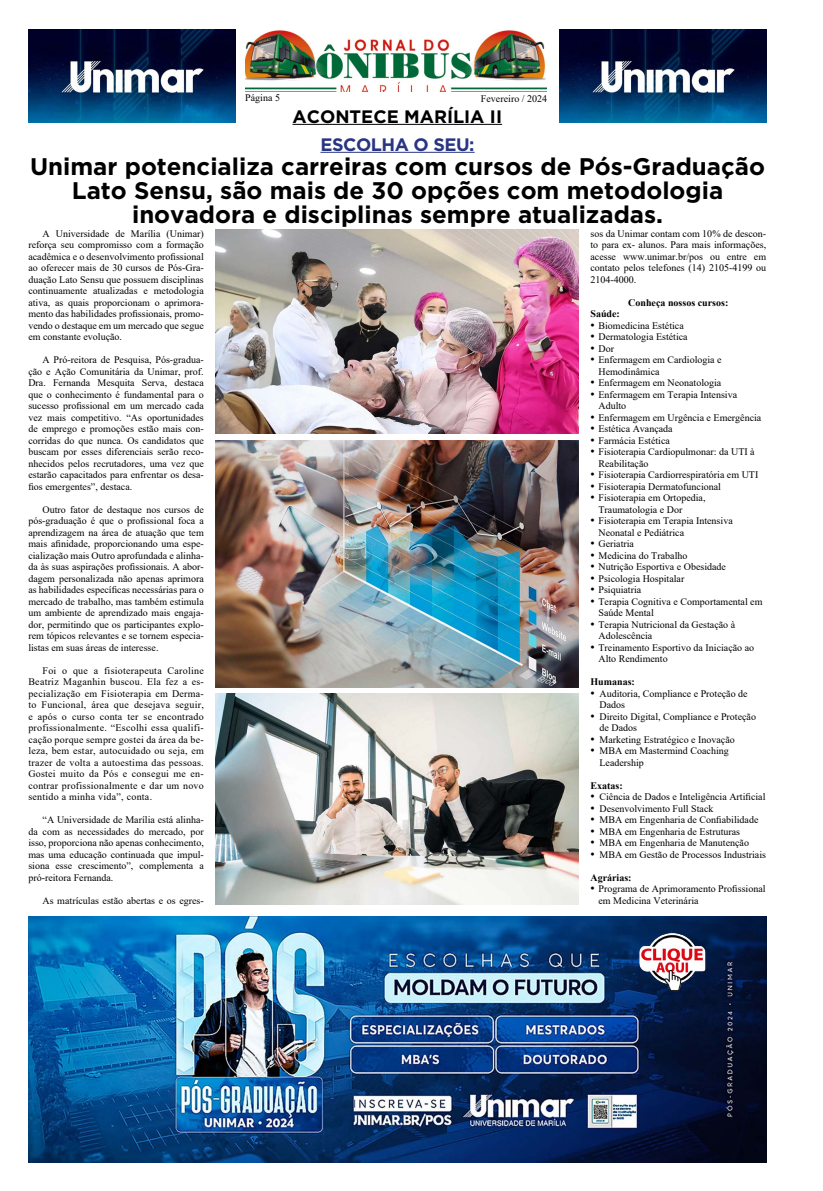
<style>
.page{position:relative;width:823px;height:1191px;background:#fff}
.page>*{position:absolute;margin:0;border:0;box-sizing:border-box;transform-origin:0 0}
.t1{font:700 24px/24px "Gotham";color:#000;text-align:center}
.t2{font:700 18px "Gotham";color:#000}
.t3{font:700 18px "Gotham";letter-spacing:-.025em;color:#283583}
.t4{font:10px/11.5px "Times New Roman";color:#000}
.t5{font:700 10px "Times New Roman";color:#000}
.s1{font-size:12px}
</style>
<div class="page">
<img style="left:28px;top:916px;width:737px;height:246px">
<img style="left:245px;top:30px;width:301px;height:61px">
<hr style="left:292px;top:124px;width:210px;height:1px;background:#000">
<img style="left:638px;top:932px;width:67px;height:63px">
<img style="left:28px;top:29px;width:207px;height:94px">
<img style="left:559px;top:29px;width:206px;height:94px">
<hr style="left:320px;top:152px;width:154px;height:1px;background:#283583">
<img style="left:216px;top:230px;width:362px;height:203px">
<img style="left:216px;top:440px;width:362px;height:247px">
<img style="left:216px;top:694px;width:362px;height:210px">
<p class="t4" style="left:245px;top:92px;width:36px">Página 5</p>
<p class="t4" style="left:480px;top:92px;width:68px">Fevereiro / 2024</p>
<h2 class="t2" style="left:292px;top:104px;width:211px">ACONTECE MARÍLIA II</h2>
<h2 class="t3" style="left:320px;top:132px;width:155px">ESCOLHA O SEU:</h2>
<h1 class="t1" style="left:30px;top:154px;width:736px">Unimar potencializa carreiras com cursos de Pós-Graduação<br>Lato Sensu, são mais de 30 opções com metodologia inovadora e disciplinas sempre atualizadas.</h1>
<p class="t4" style="left:590px;top:227px;width:177px;text-align:justify">sos da Unimar contam com 10% de descon&shy;to para ex- alunos. Para mais informações, acesse www.unimar.br/pos ou entre em contato pelos telefones (14) 2105-4199 ou 2104-4000.</p>
<p class="t5" style="left:628px;top:295px;width:101px">Conheça nossos cursos:</p>
<p class="t5" style="left:590px;top:307px;width:31px">Saúde:</p>
<p class="t4" style="left:590px;top:319px;width:95px"><span class="s1">•</span> Biomedicina Estética</p>
<p class="t4" style="left:590px;top:331px;width:99px"><span class="s1">•</span> Dermatologia Estética</p>
<p class="t4" style="left:590px;top:342px;width:25px"><span class="s1">•</span> Dor</p>
<p class="t4" style="left:598px;top:354px;width:125px;text-indent:-8px"><span class="s1">•</span> Enfermagem em Cardiologia e<br>Hemodinâmica</p>
<p class="t4" style="left:590px;top:377px;width:132px"><span class="s1">•</span> Enfermagem em Neonatologia</p>
<p class="t4" style="left:598px;top:388px;width:140px;text-indent:-8px"><span class="s1">•</span> Enfermagem em Terapia Intensiva<br>Adulto</p>
<p class="t4" style="left:590px;top:411px;width:172px"><span class="s1">•</span> Enfermagem em Urgência e Emergência</p>
<p class="t4" style="left:590px;top:423px;width:84px"><span class="s1">•</span> Estética Avançada</p>
<p class="t4" style="left:590px;top:434px;width:81px"><span class="s1">•</span> Farmácia Estética</p>
<p class="t4" style="left:598px;top:446px;width:158px;text-indent:-8px"><span class="s1">•</span> Fisioterapia Cardiopulmonar: da UTI à<br>Reabilitação</p>
<p class="t4" style="left:590px;top:469px;width:169px"><span class="s1">•</span> Fisioterapia Cardiorrespiratória em UTI</p>
<p class="t4" style="left:590px;top:480px;width:132px"><span class="s1">•</span> Fisioterapia Dermatofuncional</p>
<p class="t4" style="left:598px;top:492px;width:108px;text-indent:-8px"><span class="s1">•</span> Fisioterapia em Ortopedia,<br>Traumatologia e Dor</p>
<p class="t4" style="left:598px;top:515px;width:136px;text-indent:-8px"><span class="s1">•</span> Fisioterapia em Terapia Intensiva<br>Neonatal e Pediátrica</p>
<p class="t4" style="left:590px;top:538px;width:45px"><span class="s1">•</span> Geriatria</p>
<p class="t4" style="left:590px;top:549px;width:98px"><span class="s1">•</span> Medicina do Trabalho</p>
<p class="t4" style="left:590px;top:561px;width:137px"><span class="s1">•</span> Nutrição Esportiva e Obesidade</p>
<p class="t4" style="left:590px;top:572px;width:95px"><span class="s1">•</span> Psicologia Hospitalar</p>
<p class="t4" style="left:590px;top:584px;width:52px"><span class="s1">•</span> Psiquiatria</p>
<p class="t4" style="left:598px;top:595px;width:165px;text-indent:-8px"><span class="s1">•</span> Terapia Cognitiva e Comportamental em<br>Saúde Mental</p>
<p class="t4" style="left:598px;top:618px;width:138px;text-indent:-8px"><span class="s1">•</span> Terapia Nutricional da Gestação à<br>Adolescência</p>
<p class="t4" style="left:598px;top:641px;width:157px;text-indent:-8px"><span class="s1">•</span> Treinamento Esportivo da Iniciação ao<br>Alto Rendimento</p>
<p class="t5" style="left:590px;top:675px;width:46px">Humanas:</p>
<p class="t4" style="left:599px;top:687px;width:150px;text-indent:-9px"><span class="s1">•</span> Auditoria, Compliance e Proteção de<br>Dados</p>
<p class="t4" style="left:599px;top:710px;width:158px;text-indent:-9px"><span class="s1">•</span> Direito Digital, Compliance e Proteção de Dados</p>
<p class="t4" style="left:590px;top:733px;width:146px"><span class="s1">•</span> Marketing Estratégico e Inovação</p>
<p class="t4" style="left:599px;top:745px;width:131px;text-indent:-9px"><span class="s1">•</span> MBA em Mastermind Coaching<br>Leadership</p>
<p class="t5" style="left:590px;top:778px;width:34px">Exatas:</p>
<p class="t4" style="left:590px;top:791px;width:176px"><span class="s1">•</span> Ciência de Dados e Inteligência Artificial</p>
<p class="t4" style="left:590px;top:802px;width:124px"><span class="s1">•</span> Desenvolvimento Full Stack</p>
<p class="t4" style="left:590px;top:814px;width:169px"><span class="s1">•</span> MBA em Engenharia de Confiabilidade</p>
<p class="t4" style="left:590px;top:825px;width:151px"><span class="s1">•</span> MBA em Engenharia de Estruturas</p>
<p class="t4" style="left:590px;top:837px;width:160px"><span class="s1">•</span> MBA em Engenharia de Manutenção</p>
<p class="t4" style="left:590px;top:848px;width:177px"><span class="s1">•</span> MBA em Gestão de Processos Industriais</p>
<p class="t5" style="left:590px;top:870px;width:43px">Agrárias:</p>
<p class="t4" style="left:598px;top:883px;width:168px;text-indent:-8px"><span class="s1">•</span> Programa de Aprimoramento Profissional em Medicina Veterinária</p>
<p class="t4" style="left:28px;top:227px;width:177px;text-align:justify;text-indent:14px">A Universidade de Marília (Unimar) reforça seu compromisso com a formação acadêmica e o desenvolvimento profissional ao oferecer mais de 30 cursos de Pós-Gra&shy;duação Lato Sensu que possuem disciplinas continuamente atualizadas e metodologia ativa, as quais proporcionam o aprimora&shy;mento das habilidades profissionais, promo&shy;vendo o destaque em um mercado que segue em constante evolução.</p>
<p class="t4" style="left:28px;top:354px;width:177px;text-align:justify;text-indent:14px">A Pró-reitora de Pesquisa, Pós-gradua&shy;ção e Ação Comunitária da Unimar, prof.<br>Dra. Fernanda Mesquita Serva, destaca que o conhecimento é fundamental para o sucesso profissional em um mercado cada vez mais competitivo. “As oportunidades de emprego e promoções estão mais con&shy;corridas do que nunca. Os candidatos que buscam por esses diferenciais serão reco&shy;nhecidos pelos recrutadores, uma vez que estarão capacitados para enfrentar os desa&shy;fios emergentes”, destaca.</p>
<p class="t4" style="left:28px;top:503px;width:177px;text-align:justify;text-indent:14px">Outro fator de destaque nos cursos de pós-graduação é que o profissional foca a aprendizagem na área de atuação que tem mais afinidade, proporcionando uma espe&shy;cialização mais Outro aprofundada e alinha&shy;da às suas aspirações profissionais. A abor&shy;dagem personalizada não apenas aprimora as habilidades específicas necessárias para o mercado de trabalho, mas também estimula um ambiente de aprendizado mais engaja&shy;dor, permitindo que os participantes explo&shy;rem tópicos relevantes e se tornem especia&shy;listas em suas áreas de interesse.</p>
<p class="t4" style="left:28px;top:664px;width:177px;text-align:justify;text-indent:14px">Foi o que a fisioterapeuta Caroline Beatriz Maganhin buscou. Ela fez a es&shy;pecialização em Fisioterapia em Derma&shy;to Funcional, área que desejava seguir, e após o curso conta ter se encontrado profissionalmente. “Escolhi essa qualifi&shy;cação porque sempre gostei da área da be&shy;leza, bem estar, autocuidado ou seja, em trazer de volta a autoestima das pessoas.<br>Gostei muito da Pós e consegui me en&shy;contrar profissionalmente e dar um novo sentido a minha vida”, conta.</p>
<p class="t4" style="left:28px;top:814px;width:177px;text-align:justify;text-indent:14px">“A Universidade de Marília está alinha&shy;da com as necessidades do mercado, por isso, proporciona não apenas conhecimento, mas uma educação continuada que impul&shy;siona esse crescimento”, complementa a pró-reitora Fernanda.</p>
<p class="t4" style="left:43px;top:894px;width:163px">As matrículas estão abertas e os egres-</p>
</div>
